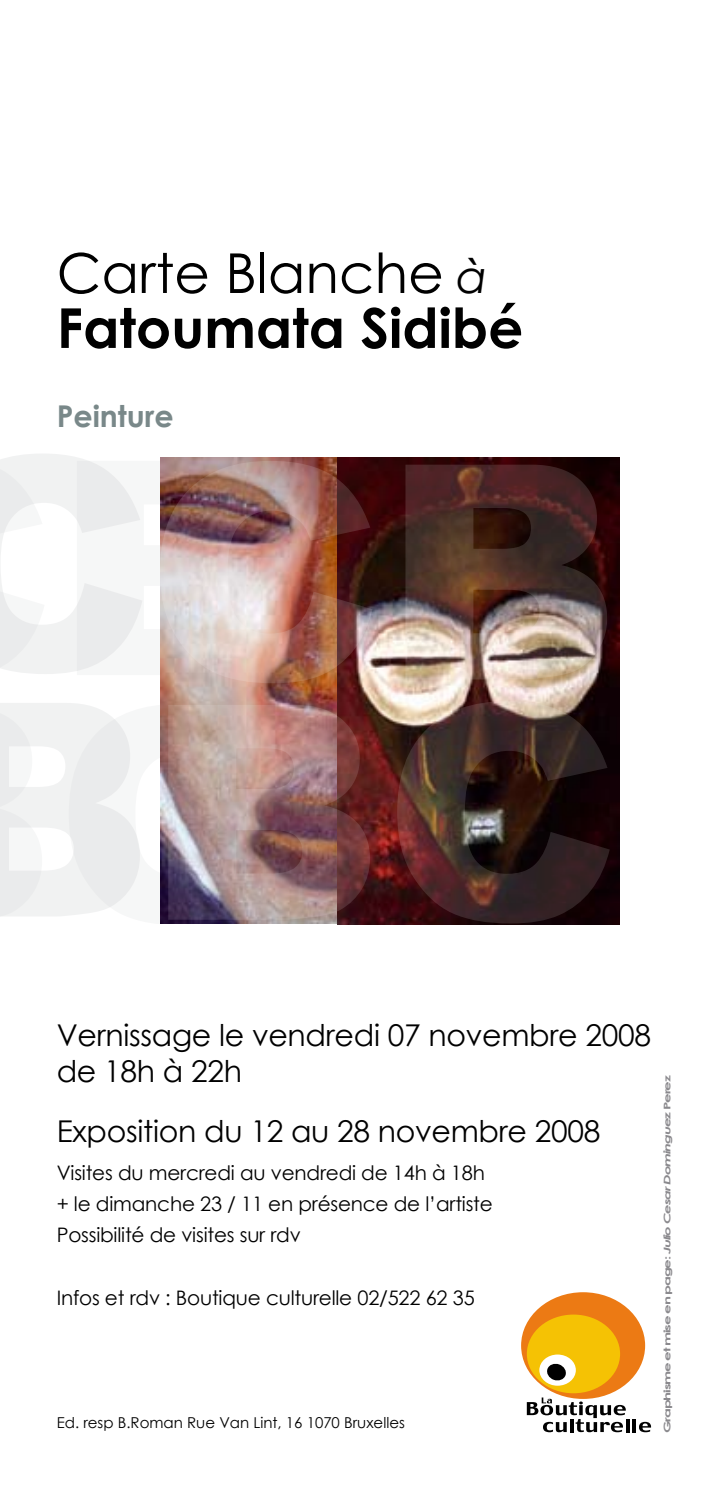
<style>
.page{position:relative;width:709px;height:1489px;background:#fff}
.page>*{position:absolute;margin:0;border:0;box-sizing:border-box;transform-origin:0 0}
.t1{font:700 55px "Century Gothic";color:#000}
.t2{font:55px "Century Gothic";color:#000}
.t3{font:30px/36px "Century Gothic";letter-spacing:-.01em;color:#000}
.t4{font:700 30px "Century Gothic";color:#798889}
.t5{font:20px/31px "Century Gothic";letter-spacing:-.01em;color:#000}
.t6{font:15px "Century Gothic";color:#000}
.t7{font:700 9.25px "Century Gothic";letter-spacing:-.08em;color:#8a898d;scale:1.64 1}
.s1{font-style:italic;font-size:45px}
.s2{font-style:italic}
</style>
<div class="page">
<svg style="left:0;top:454px;width:88px;height:220px"></svg>
<div style="left:77px;top:461px;width:66px;height:213px;background:#f1f1f2"></div>
<svg style="left:0;top:703px;width:75px;height:214px"></svg>
<svg style="left:69px;top:704px;width:71px;height:213px;fill:#eaebec"></svg>
<div style="left:521px;top:1292px;width:124px;height:106px;background:#ec7a14;border-radius:50%"></div>
<div style="left:527px;top:1314px;width:93px;height:79px;background:#f5c204;border-radius:50%"></div>
<div style="left:539px;top:1354px;width:37px;height:31px;background:#fff;border-radius:50%"></div>
<svg style="left:547px;top:1363px;width:19px;height:18px"></svg>
<svg style="left:527px;top:1397px;width:98px;height:34px"></svg>
<svg style="left:626px;top:1419px;width:3px;height:12px"></svg>
<hr style="left:632px;top:1418px;width:4px;height:13px;background:#000">
<svg style="left:639px;top:1421px;width:12px;height:10px"></svg>
<img style="left:160px;top:457px;width:178px;height:466px">
<img style="left:338px;top:457px;width:281px;height:467px">
<img style="left:160px;top:461px;width:447px;height:222px">
<img style="left:168px;top:701px;width:441px;height:222px">
<h1 class="t2" style="left:57px;top:235px;width:432px">Carte Blanche <span class="s1">à</span></h1>
<h1 class="t1" style="left:57px;top:286px;width:468px">Fatoumata Sidibé</h1>
<h2 class="t4" style="left:57px;top:393px;width:118px">Peinture</h2>
<h2 class="t3" style="left:57px;top:1016px;width:595px">Vernissage le vendredi 07 novembre 2008 de 18h à 22h</h2>
<h2 class="t3" style="left:57px;top:1112px;width:545px">Exposition du 12 au 28 novembre 2008</h2>
<p class="t5" style="left:57px;top:1156px;width:437px">Visites du mercredi au vendredi de 14h à 18h + le dimanche 23 / 11 en présence de l’artiste<br>Possibilité de visites sur rdv</p>
<p class="t5" style="left:57px;top:1281px;width:419px">Infos et rdv : Boutique culturelle 02/522 62 35</p>
<p class="t6" style="left:57px;top:1411px;width:350px">Ed. resp B.Roman Rue Van Lint, 16 1070 Bruxelles</p>
<p class="t7" style="left:660px;top:1432px;width:219px;rotate:-90deg">Graphisme et mise en page: <span class="s2">Julio Cesar Dominguez</span> Perez</p>
</div>
